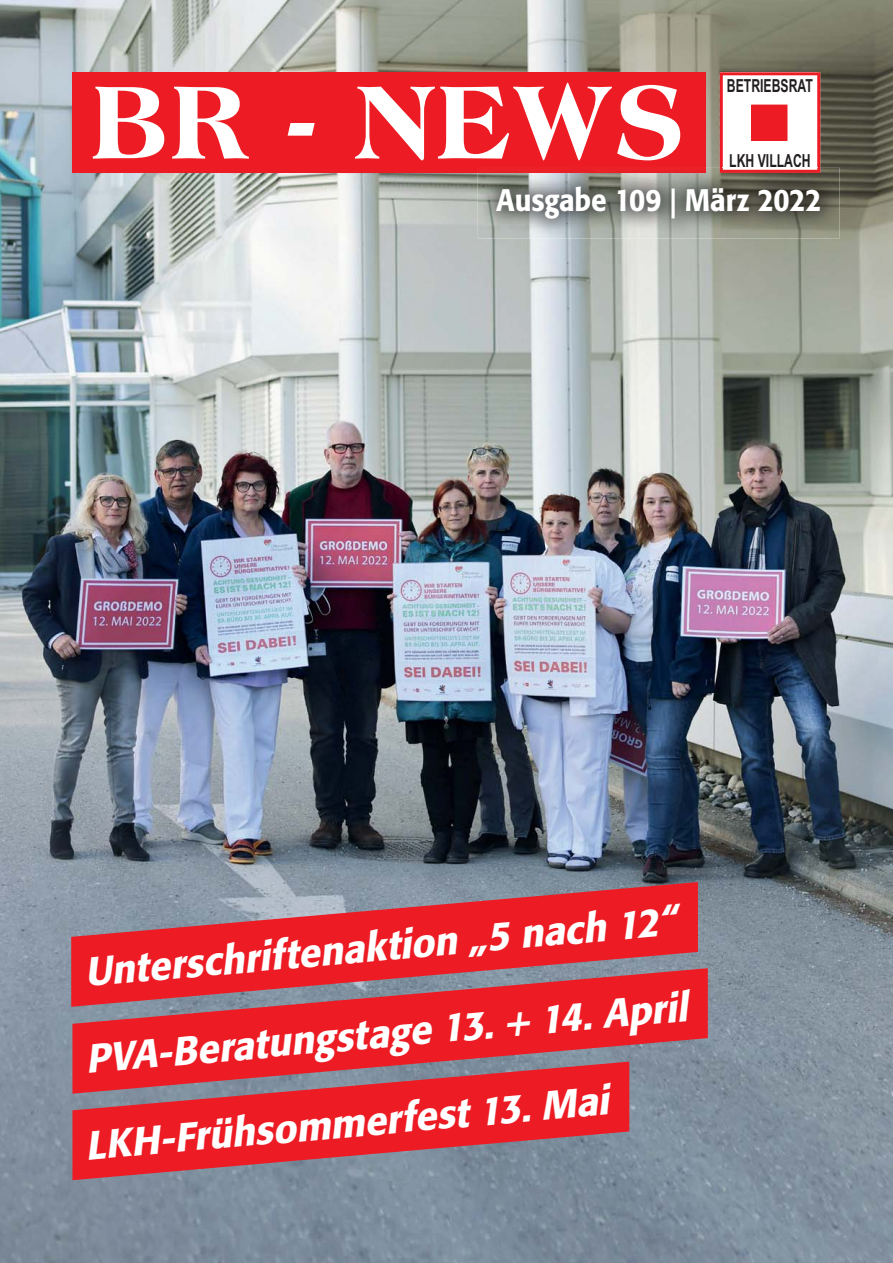
<style>
.page{position:relative;width:893px;height:1263px;background:#fff}
.page>*{position:absolute;margin:0;border:0;box-sizing:border-box;transform-origin:0 0}
.t1{font:800 111px "Americana";letter-spacing:.02em;color:#fff;scale:.9 1}
.t2{font:italic 500 39.9px/86.4px "Formata";color:#fff;text-align:justify}
.t3{font:500 30.9px "Formata";letter-spacing:-.005em;color:#fff;scale:.9 1}
.t4{font:700 18px "Arial";color:#231f20;scale:.68 1}
.s1{font-family:"Scala Sans";font-weight:700}
</style>
<div class="page">
<img style="left:0;top:0;width:893px;height:1263px">
<div style="left:72px;top:72px;width:634px;height:101px;background:#ed1c24"></div>
<svg style="left:720px;top:72px;width:100px;height:96px"></svg>
<div style="left:752px;top:105px;width:35px;height:35px;background:#ed1c24"></div>
<svg style="left:71px;top:882px;width:627px;height:125px;background:#cb4852"></svg>
<svg style="left:72px;top:968px;width:636px;height:126px;background:#d33842"></svg>
<svg style="left:72px;top:1061px;width:557px;height:119px;background:#c9404a"></svg>
<img style="left:478px;top:168px;width:362px;height:70px">
<img style="left:478px;top:168px;width:228px;height:5px">
<img style="left:720px;top:168px;width:100px;height:5px">
<h1 class="t1" style="left:92px;top:78px;width:658px">BR - NEWS</h1>
<p class="t4" style="left:727px;top:76px;width:128px">BETRIEBSRAT</p>
<p class="t4" style="left:729px;top:150px;width:121px">LKH VILLACH</p>
<p class="t3" style="left:496px;top:183px;width:363px">Ausgabe 109 <span class="s1">|</span> März 2022</p>
<p class="t2" style="left:66px;top:931px;width:613px;text-indent:14px;rotate:-5deg">Unterschriftenaktion „5 nach 12“ PVA-Beratungstage 13. + 14. April LKH-Frühsommerfest 13. Mai</p>
</div>
